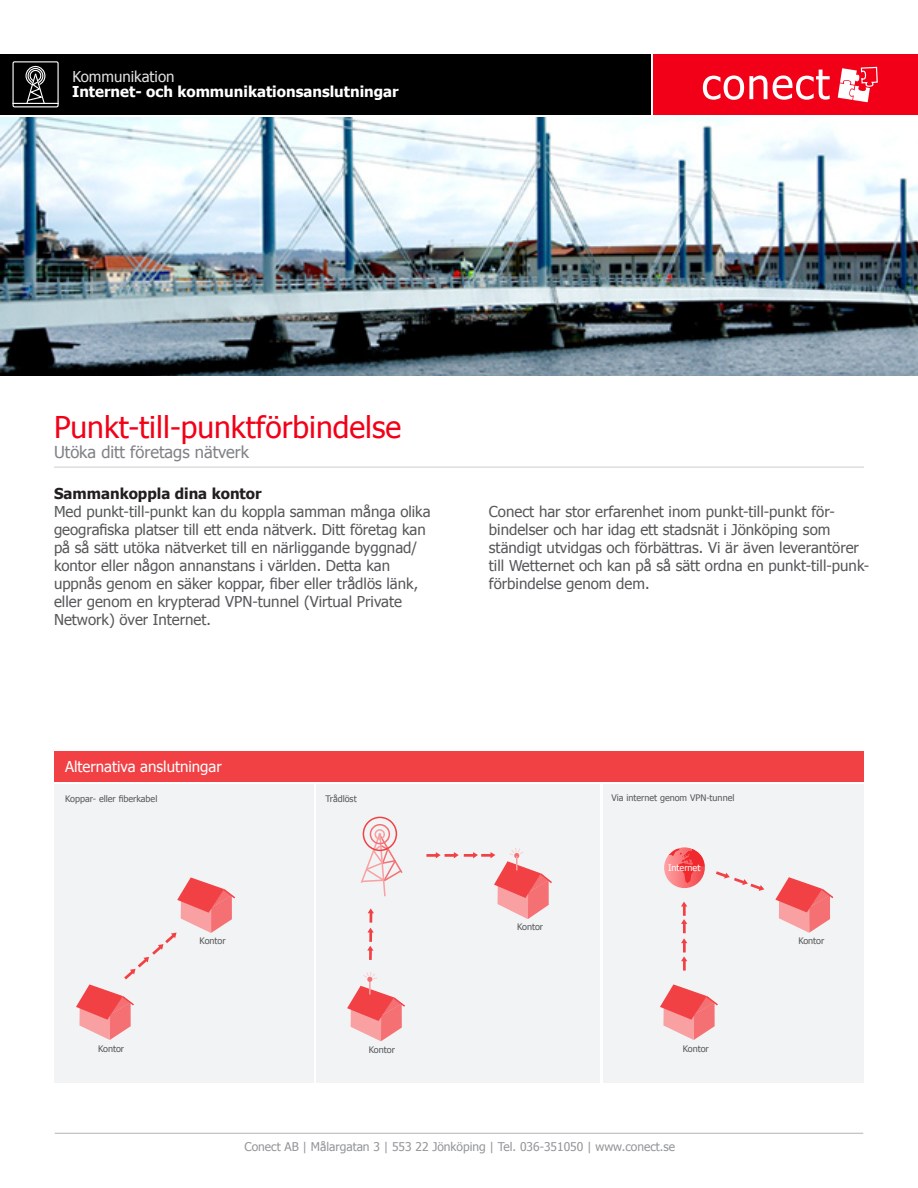
<style>
.page{position:relative;width:918px;height:1188px;background:#fff}
.page>*{position:absolute;margin:0;border:0;box-sizing:border-box;transform-origin:0 0}
.t1{font:30px "Tahoma";color:#f20017}
.t2{font:16.5px "Tahoma";color:#808285}
.t3{font:15px/18px "Tahoma";color:#57585a}
.t4{font:700 15px "Tahoma";color:#fff}
.t5{font:15px "Tahoma";color:#fff}
.t6{font:700 15px "Tahoma";color:#231f20}
.t7{font:15px "Tahoma";color:#e0e1e3}
.t8{font:12px "Tahoma";color:#939598}
.t9{font:9px "Tahoma";color:#57585a}
.t10{font:9px "Tahoma";color:#fff}
</style>
<div class="page">
<div style="left:54px;top:784px;width:259px;height:299px;background:#f2f3f4"></div>
<img style="left:0;top:117px;width:918px;height:259px">
<hr style="left:55px;top:1133px;width:808px;height:1px;background:#b3b3b3">
<hr style="left:54px;top:467px;width:810px;height:1px;background:#ccc">
<div style="left:54px;top:751px;width:810px;height:30px;background:#f14145"></div>
<div style="left:316px;top:784px;width:284px;height:299px;background:#f2f3f4"></div>
<div style="left:604px;top:784px;width:260px;height:299px;background:#f2f3f4"></div>
<div style="left:653px;top:54px;width:265px;height:61px;background:#f20017"></div>
<svg style="left:703px;top:76px;width:64px;height:24px"></svg>
<svg style="left:773px;top:70px;width:57px;height:30px"></svg>
<svg style="left:838px;top:66px;width:40px;height:36px"></svg>
<div style="left:0;top:54px;width:651px;height:61px;background:#000"></div>
<div style="left:13px;top:61px;width:46px;height:46px;border:1px solid #fff;border-radius:2px"></div>
<svg style="left:25px;top:65px;width:21px;height:38px"></svg>
<hr style="left:12px;top:103px;width:47px;height:1px;background:#fff">
<svg style="left:76px;top:877px;width:159px;height:163px"></svg>
<svg style="left:367px;top:908px;width:7px;height:52px"></svg>
<svg style="left:347px;top:972px;width:58px;height:69px"></svg>
<svg style="left:426px;top:848px;width:126px;height:71px"></svg>
<svg style="left:660px;top:984px;width:58px;height:56px"></svg>
<svg style="left:775px;top:877px;width:59px;height:56px"></svg>
<svg style="left:716px;top:871px;width:48px;height:20px"></svg>
<svg style="left:664px;top:847px;width:41px;height:41px"></svg>
<svg style="left:669px;top:849px;width:36px;height:34px"></svg>
<svg style="left:681px;top:902px;width:6px;height:69px"></svg>
<svg style="left:361px;top:833px;width:42px;height:64px"></svg>
<div style="left:375px;top:829px;width:10px;height:11px;border:2px solid #f8a0a2;border-radius:50%"></div>
<div style="left:370px;top:824px;width:20px;height:20px;border:2px solid #f47073;border-radius:50%"></div>
<div style="left:363px;top:817px;width:34px;height:34px;border:2px solid #f14145;border-radius:50%"></div>
<p class="t7" style="left:72px;top:67px;width:104px">Kommunikation</p>
<p class="t4" style="left:72px;top:81px;width:328px">Internet- och kommunikationsanslutningar</p>
<p class="t1" style="left:54px;top:407px;width:349px">Punkt-till-punktförbindelse</p>
<p class="t2" style="left:54px;top:441px;width:197px">Utöka ditt företags nätverk</p>
<p class="t6" style="left:54px;top:483px;width:209px">Sammankoppla dina kontor</p>
<p class="t3" style="left:54px;top:502px;width:378px">Med punkt-till-punkt kan du koppla samman många olika geografiska platser till ett enda nätverk. Ditt företag kan på så sätt utöka nätverket till en närliggande byggnad/ kontor eller någon annanstans i världen. Detta kan</p>
<p class="t3" style="left:54px;top:574px;width:366px">uppnås genom en säker koppar, fiber eller trådlös länk, eller genom en krypterad VPN-tunnel (Virtual Private<br>Network) över Internet.</p>
<p class="t5" style="left:65px;top:756px;width:158px">Alternativa anslutningar</p>
<p class="t9" style="left:65px;top:793px;width:94px">Koppar- eller fiberkabel</p>
<p class="t9" style="left:98px;top:1043px;width:28px">Kontor</p>
<p class="t9" style="left:200px;top:934px;width:28px">Kontor</p>
<p class="t9" style="left:325px;top:793px;width:33px">Trådlöst</p>
<p class="t9" style="left:369px;top:1044px;width:28px">Kontor</p>
<p class="t3" style="left:489px;top:502px;width:348px">Conect har stor erfarenhet inom punkt-till-punkt för-</p>
<p class="t3" style="left:489px;top:520px;width:382px">bindelser och har idag ett stadsnät i Jönköping som ständigt utvidgas och förbättras. Vi är även leverantörer till Wetternet och kan på så sätt ordna en punkt-till-punk&shy;förbindelse genom dem.</p>
<p class="t9" style="left:611px;top:792px;width:125px">Via internet genom VPN-tunnel</p>
<p class="t9" style="left:517px;top:921px;width:28px">Kontor</p>
<p class="t10" style="left:668px;top:862px;width:34px">Internet</p>
<p class="t9" style="left:683px;top:1043px;width:28px">Kontor</p>
<p class="t9" style="left:798px;top:934px;width:28px">Kontor</p>
<p class="t8" style="left:245px;top:1138px;width:432px">Conect AB | Målargatan 3 | 553 22 Jönköping | Tel. 036-351050 | www.conect.se</p>
</div>
